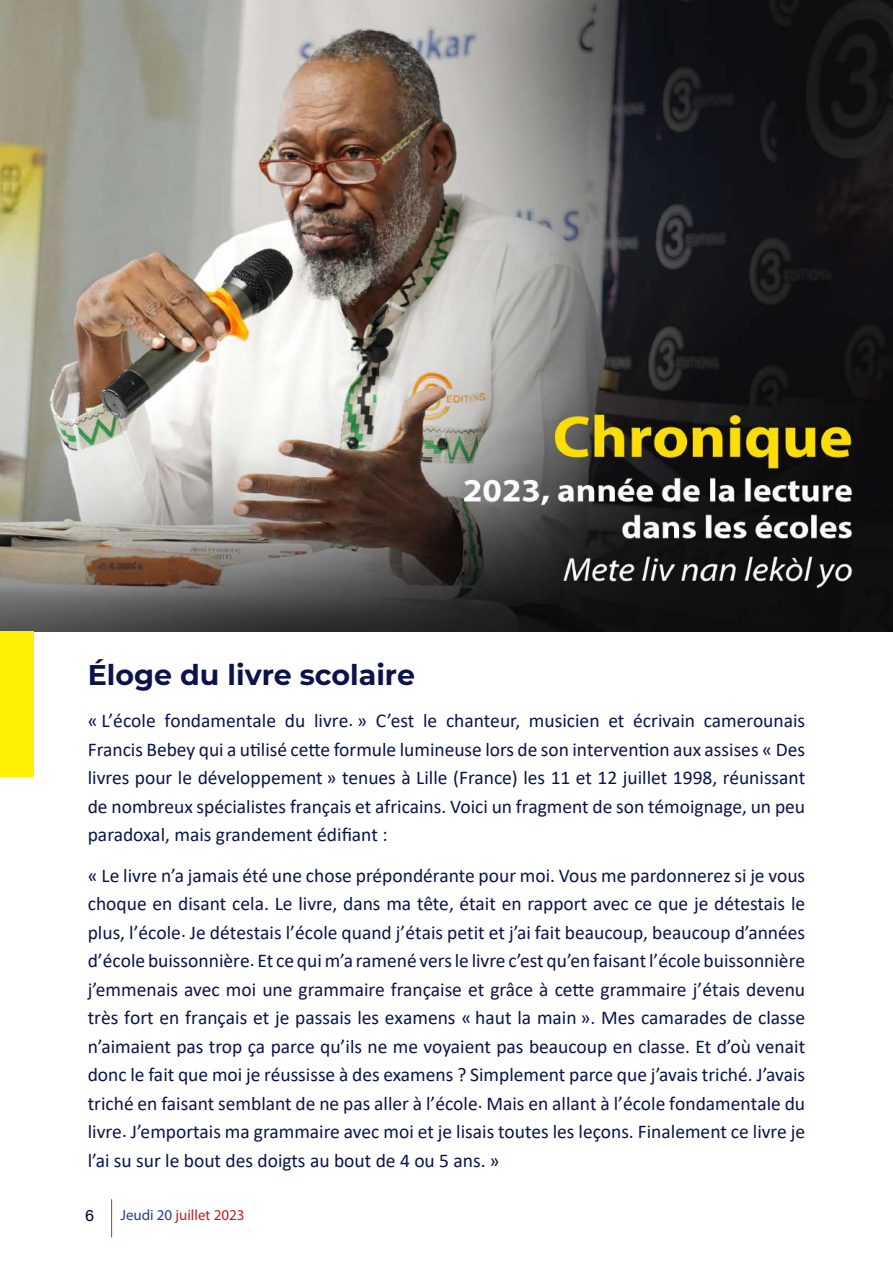
<style>
.page{position:relative;width:893px;height:1263px;background:#fff}
.page>*{position:absolute;margin:0;border:0;box-sizing:border-box;transform-origin:0 0}
.t1{font:100 28.5px "Montserrat";color:#0c134b}
.t2{font:19.5px/28.5px "Calibri";color:#0c134b;text-align:justify}
.t3{font:16.5px "Acumin Pro";color:#000025}
.t4{font:15px "Myriad Pro";color:#c41e1b}
.s1{color:#253f8e}
</style>
<div class="page">
<hr style="left:111px;top:1199px;width:1px;height:38px;background:#e12020">
<img style="left:0;top:0;width:893px;height:631px">
<div style="left:0;top:632px;width:34px;height:145px;background:#fff101"></div>
<h1 class="t1" style="left:88px;top:656px;width:329px">Éloge du livre scolaire</h1>
<p class="t2" style="left:88px;top:706px;width:719px">« L’école fondamentale du livre. » C’est le chanteur, musicien et écrivain camerounais Francis Bebey qui a utilisé cette formule lumineuse lors de son intervention aux assises « Des livres pour le développement » tenues à Lille (France) les 11 et 12 juillet 1998, réunissant de nombreux spécialistes français et africains. Voici un fragment de son témoignage, un peu paradoxal, mais grandement édifiant :</p>
<p class="t2" style="left:88px;top:860px;width:719px">« Le livre n’a jamais été une chose prépondérante pour moi. Vous me pardonnerez si je vous choque en disant cela. Le livre, dans ma tête, était en rapport avec ce que je détestais le plus, l’école. Je détestais l’école quand j’étais petit et j’ai fait beaucoup, beaucoup d’années d’école buissonnière. Et ce qui m’a ramené vers le livre c’est qu’en faisant l’école buissonnière j’emmenais avec moi une grammaire française et grâce à cette grammaire j’étais devenu très fort en français et je passais les examens « haut la main ». Mes camarades de classe n’aimaient pas trop ça parce qu’ils ne me voyaient pas beaucoup en classe. Et d’où venait donc le fait que moi je réussisse à des examens ? Simplement parce que j’avais triché. J’avais triché en faisant semblant de ne pas aller à l’école. Mais en allant à l’école fondamentale du livre. J’emportais ma grammaire avec moi et je lisais toutes les leçons. Finalement ce livre je l’ai su sur le bout des doigts au bout de 4 ou 5 ans. »</p>
<p class="t3" style="left:85px;top:1204px;width:11px">6</p>
<p class="t4" style="left:120px;top:1205px;width:125px"><span class="s1">Jeudi 20</span> juillet 2023</p>
</div>
